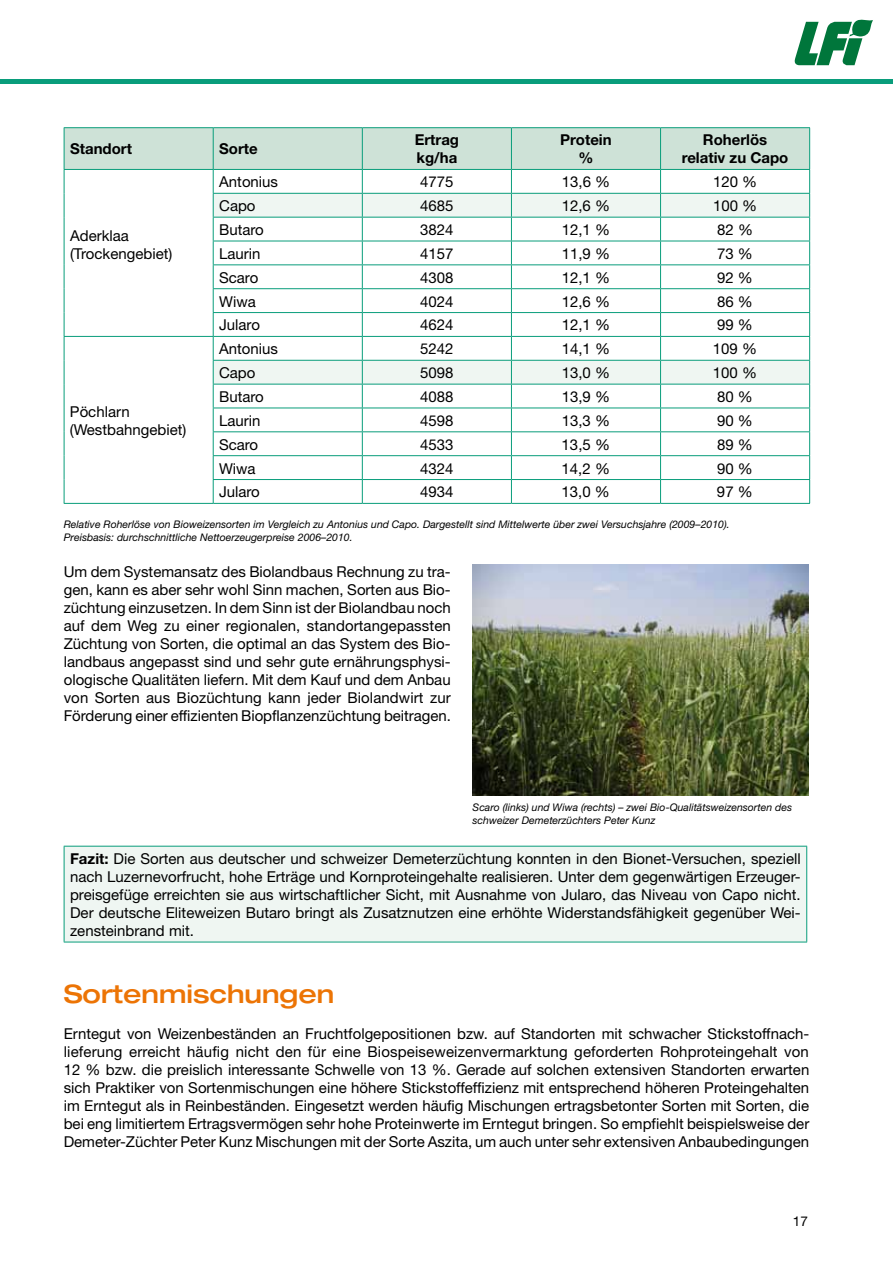
<style>
.page{position:relative;width:893px;height:1263px;background:#fff}
.page>*{position:absolute;margin:0;border:0;box-sizing:border-box;transform-origin:0 0}
.t1{font:500 expanded 25.5px "Helvetica Neue";color:#ec7405}
.t2{font:15px/18px "Helvetica Neue";color:#000;text-align:justify}
.t3{font:700 15px/18px "Helvetica Neue";color:#000;text-align:center}
.t4{font:13.5px "Helvetica Neue";color:#000}
.t5{font:italic 10.5px/12.6px "Helvetica Neue";color:#000}
.s1{font-weight:700}
</style>
<div class="page">
<div style="left:0;top:79px;width:893px;height:5px;background:#099d7b"></div>
<svg style="left:794px;top:19px;width:79px;height:46px"></svg>
<hr style="left:64px;top:127px;width:149px;height:1px;background:#099d7b">
<hr style="left:213px;top:127px;width:149px;height:1px;background:#099d7b">
<hr style="left:362px;top:127px;width:149px;height:1px;background:#099d7b">
<hr style="left:511px;top:127px;width:150px;height:1px;background:#099d7b">
<hr style="left:661px;top:127px;width:149px;height:1px;background:#099d7b">
<svg style="left:64px;top:128px;width:746px;height:375px"></svg>
<hr style="left:64px;top:503px;width:149px;height:1px;background:#099d7b">
<hr style="left:213px;top:503px;width:149px;height:1px;background:#099d7b">
<hr style="left:362px;top:503px;width:149px;height:1px;background:#099d7b">
<hr style="left:511px;top:503px;width:150px;height:1px;background:#099d7b">
<hr style="left:661px;top:503px;width:149px;height:1px;background:#099d7b">
<div style="left:64px;top:846px;width:743px;height:96px;background:#eff6f2"></div>
<hr style="left:64px;top:846px;width:743px;height:1px;background:#099d7b">
<hr style="left:64px;top:846px;width:1px;height:96px;background:#099d7b">
<hr style="left:806px;top:846px;width:1px;height:96px;background:#099d7b">
<hr style="left:64px;top:942px;width:743px;height:1px;background:#099d7b">
<img style="left:472px;top:565px;width:336px;height:231px">
<p class="t3" style="left:70px;top:140px;width:63px">Standort</p>
<p class="t3" style="left:219px;top:140px;width:40px">Sorte</p>
<p class="t3" style="left:415px;top:131px;width:46px;text-align:left">Ertrag kg/ha</p>
<p class="t3" style="left:560px;top:131px;width:53px">Protein %</p>
<p class="t3" style="left:682px;top:131px;width:108px">Roherlös relativ zu Capo</p>
<p class="t2" style="left:70px;top:226px;width:104px">Aderklaa (Trockengebiet)</p>
<p class="t2" style="left:219px;top:173px;width:60px">Antonius</p>
<p class="t2" style="left:420px;top:173px;width:35px">4775</p>
<p class="t2" style="left:562px;top:173px;width:50px">13,6 %</p>
<p class="t2" style="left:713px;top:173px;width:46px">120 %</p>
<p class="t2" style="left:219px;top:197px;width:38px">Capo</p>
<p class="t2" style="left:420px;top:197px;width:35px">4685</p>
<p class="t2" style="left:562px;top:197px;width:50px">12,6 %</p>
<p class="t2" style="left:713px;top:197px;width:46px">100 %</p>
<p class="t2" style="left:219px;top:220px;width:46px">Butaro</p>
<p class="t2" style="left:420px;top:220px;width:35px">3824</p>
<p class="t2" style="left:562px;top:220px;width:50px">12,1 %</p>
<p class="t2" style="left:717px;top:220px;width:37px">82 %</p>
<p class="t2" style="left:219px;top:244px;width:43px">Laurin</p>
<p class="t2" style="left:420px;top:244px;width:35px">4157</p>
<p class="t2" style="left:562px;top:244px;width:50px">11,9 %</p>
<p class="t2" style="left:717px;top:244px;width:37px">73 %</p>
<p class="t2" style="left:219px;top:268px;width:41px">Scaro</p>
<p class="t2" style="left:420px;top:268px;width:35px">4308</p>
<p class="t2" style="left:562px;top:268px;width:50px">12,1 %</p>
<p class="t2" style="left:717px;top:268px;width:37px">92 %</p>
<p class="t2" style="left:219px;top:292px;width:38px">Wiwa</p>
<p class="t2" style="left:420px;top:292px;width:35px">4024</p>
<p class="t2" style="left:562px;top:292px;width:50px">12,6 %</p>
<p class="t2" style="left:717px;top:292px;width:37px">86 %</p>
<p class="t2" style="left:219px;top:316px;width:42px">Jularo</p>
<p class="t2" style="left:420px;top:316px;width:35px">4624</p>
<p class="t2" style="left:562px;top:316px;width:50px">12,1 %</p>
<p class="t2" style="left:717px;top:316px;width:37px">99 %</p>
<p class="t2" style="left:219px;top:340px;width:60px">Antonius</p>
<p class="t2" style="left:420px;top:340px;width:35px">5242</p>
<p class="t2" style="left:562px;top:340px;width:50px">14,1 %</p>
<p class="t2" style="left:713px;top:340px;width:46px">109 %</p>
<p class="t2" style="left:219px;top:364px;width:38px">Capo</p>
<p class="t2" style="left:420px;top:364px;width:35px">5098</p>
<p class="t2" style="left:562px;top:364px;width:50px">13,0 %</p>
<p class="t2" style="left:713px;top:364px;width:46px">100 %</p>
<p class="t2" style="left:219px;top:387px;width:46px">Butaro</p>
<p class="t2" style="left:420px;top:387px;width:35px">4088</p>
<p class="t2" style="left:562px;top:387px;width:50px">13,9 %</p>
<p class="t2" style="left:717px;top:387px;width:37px">80 %</p>
<p class="t2" style="left:219px;top:411px;width:43px">Laurin</p>
<p class="t2" style="left:420px;top:411px;width:35px">4598</p>
<p class="t2" style="left:562px;top:411px;width:50px">13,3 %</p>
<p class="t2" style="left:717px;top:411px;width:37px">90 %</p>
<p class="t2" style="left:219px;top:435px;width:41px">Scaro</p>
<p class="t2" style="left:420px;top:435px;width:35px">4533</p>
<p class="t2" style="left:562px;top:435px;width:50px">13,5 %</p>
<p class="t2" style="left:717px;top:435px;width:37px">89 %</p>
<p class="t2" style="left:219px;top:459px;width:38px">Wiwa</p>
<p class="t2" style="left:420px;top:459px;width:35px">4324</p>
<p class="t2" style="left:562px;top:459px;width:50px">14,2 %</p>
<p class="t2" style="left:717px;top:459px;width:37px">90 %</p>
<p class="t2" style="left:219px;top:483px;width:42px">Jularo</p>
<p class="t2" style="left:420px;top:483px;width:35px">4934</p>
<p class="t2" style="left:562px;top:483px;width:50px">13,0 %</p>
<p class="t2" style="left:717px;top:483px;width:37px">97 %</p>
<p class="t5" style="left:64px;top:518px;width:667px">Relative Roherlöse von Bioweizensorten im Vergleich zu Antonius und Capo. Dargestellt sind Mittelwerte über zwei Versuchsjahre (2009–2010).<br>Preisbasis: durchschnittliche Nettoerzeugerpreise 2006–2010.</p>
<p class="t2" style="left:64px;top:562px;width:389px">Um dem Systemansatz des Biolandbaus Rechnung zu tra&shy;gen, kann es aber sehr wohl Sinn machen, Sorten aus Bio&shy;züchtung einzusetzen. In dem Sinn ist der Biolandbau noch auf dem Weg zu einer regionalen, standortangepassten Züchtung von Sorten, die optimal an das System des Bio&shy;landbaus angepasst sind und sehr gute ernährungsphysi&shy;ologische Qualitäten liefern. Mit dem Kauf und dem Anbau von Sorten aus Biozüchtung kann jeder Biolandwirt zur Förderung einer effizienten Biopflanzenzüchtung beitragen.</p>
<p class="t2" style="left:70px;top:402px;width:118px">Pöchlarn (Westbahngebiet)</p>
<p class="t5" style="left:472px;top:801px;width:321px">Scaro (links) und Wiwa (rechts) – zwei Bio-Qualitätsweizensorten des schweizer Demeterzüchters Peter Kunz</p>
<p class="t2" style="left:70px;top:849px;width:732px"><span class="s1">Fazit:</span> Die Sorten aus deutscher und schweizer Demeterzüchtung konnten in den Bionet-Versuchen, speziell nach Luzernevorfrucht, hohe Erträge und Kornproteingehalte realisieren. Unter dem gegenwärtigen Erzeuger&shy;preisgefüge erreichten sie aus wirtschaftlicher Sicht, mit Ausnahme von Jularo, das Niveau von Capo nicht.<br>Der deutsche Eliteweizen Butaro bringt als Zusatznutzen eine erhöhte Widerstandsfähigkeit gegenüber Wei&shy;zensteinbrand mit.</p>
<h1 class="t1" style="left:64px;top:978px;width:272px">Sortenmischungen</h1>
<p class="t2" style="left:64px;top:1024px;width:747px">Erntegut von Weizenbeständen an Fruchtfolgepositionen bzw. auf Standorten mit schwacher Stickstoffnach&shy;lieferung erreicht häufig nicht den für eine Biospeiseweizenvermarktung geforderten Rohproteingehalt von 12 % bzw. die preislich interessante Schwelle von 13 %. Gerade auf solchen extensiven Standorten erwarten sich Praktiker von Sortenmischungen eine höhere Stickstoffeffizienz mit entsprechend höheren Proteingehalten im Erntegut als in Reinbeständen. Eingesetzt werden häufig Mischungen ertragsbetonter Sorten mit Sorten, die bei eng limitiertem Ertragsvermögen sehr hohe Proteinwerte im Erntegut bringen. So empfiehlt beispielsweise der Demeter-Züchter Peter Kunz Mischungen mit der Sorte Aszita, um auch unter sehr extensiven Anbaubedingungen</p>
<p class="t4" style="left:793px;top:1213px;width:17px">17</p>
</div>
